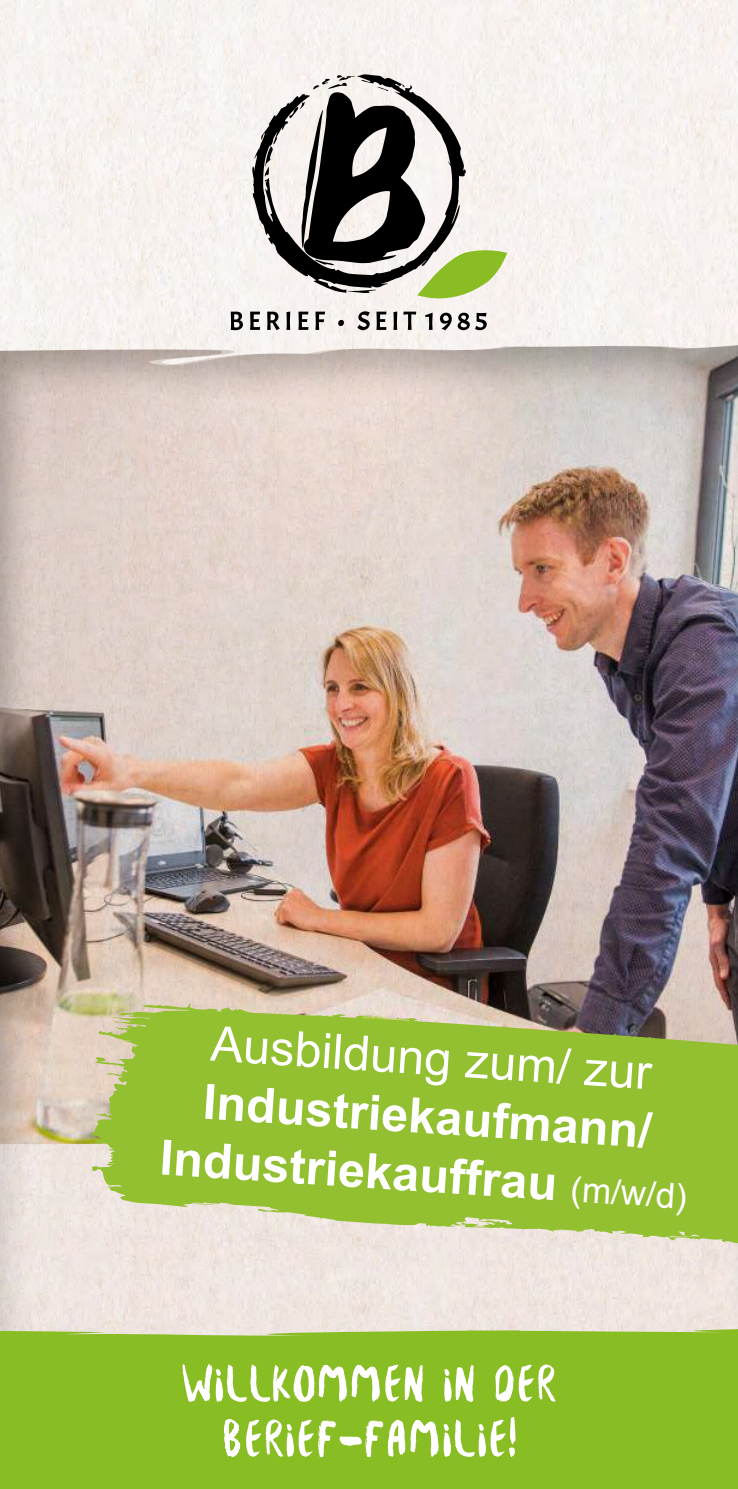
<style>
.page{position:relative;width:738px;height:1489px;background:#fff}
.page>*{position:absolute;margin:0;border:0;box-sizing:border-box;transform-origin:0 0}
.t1{font:55px/55px "Besom";color:#fff;text-align:center}
.t2{font:700 48.75px/58.8px "Arial";color:#fff;text-align:center}
.t3{font:48.75px "Arial";color:#fff}
.s1{font-weight:400;font-size:35px}
</style>
<div class="page">
<div style="left:0;top:0;width:737px;height:305px;background:#f7f2f0"></div>
<svg style="left:252px;top:74px;width:213px;height:219px;fill:#f6f1ee"></svg>
<svg style="left:289px;top:75px;width:218px;height:224px"></svg>
<div style="left:0;top:306px;width:737px;height:1182px;background:#000;opacity:.13"></div>
<svg style="left:85px;top:997px;width:652px;height:252px;background:#a1c152"></svg>
<p class="t3" style="left:213px;top:1010px;width:443px;rotate:4deg">Ausbildung zum/ zur</p>
<p class="t2" style="left:166px;top:1070px;width:529px;rotate:4deg">Industriekaufmann/<br>Industriekauffrau <span class="s1">(m/w/d)</span></p>
<p class="t1" style="left:181px;top:1354px;width:376px">WILLKOMMEN IN DER<br>BERIEF-FAMILIE!</p>
</div>
